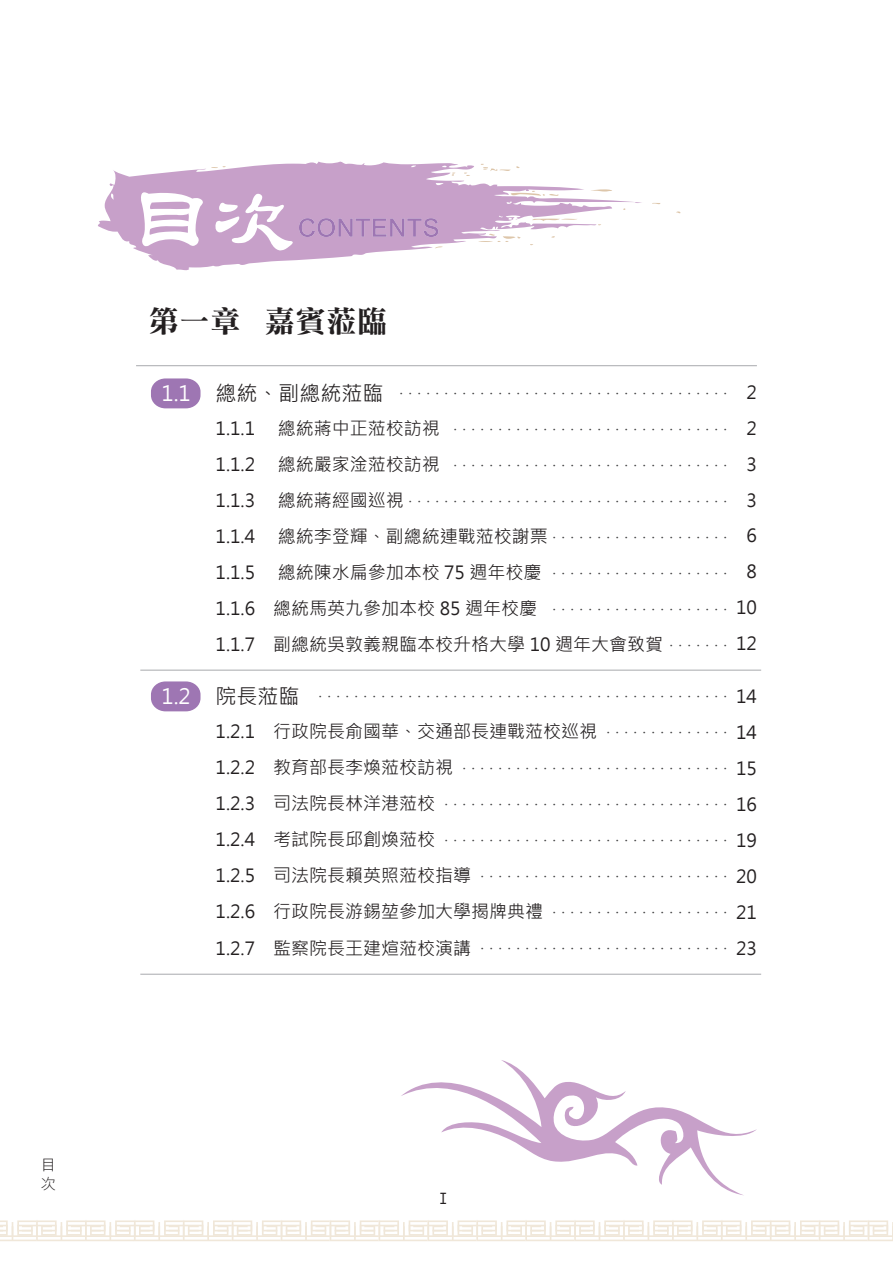
<style>
.page{position:relative;width:893px;height:1263px;background:#fff}
.page>*{position:absolute;margin:0;border:0;box-sizing:border-box;transform-origin:0 0}
.t1{font:30px "DF Li Song W7 WINP BF";letter-spacing:.025em;color:#231f20}
.t2{font:21px "Microsoft Jheng Hei";color:#231f20}
.t3{font:18px/35.8px "Microsoft Jheng Hei";color:#231f20}
.t4{font:15px "DF Li Hei Lt WIN BF";color:#3e3e3f}
.t5{font:15px/18.6px "DF Li Hei W3 WINP BF";color:#231f20}
.t6{font:15px "Microsoft Jheng Hei";color:#231f20}
.s1{color:#fff}
</style>
<div class="page">
<svg style="left:0;top:1220px;width:893px;height:21px"></svg>
<div style="left:151px;top:378px;width:50px;height:30px;background:#9e76b3;border-radius:14px"></div>
<div style="left:151px;top:681px;width:50px;height:30px;background:#9e76b3;border-radius:14px"></div>
<hr style="left:136px;top:365px;width:621px;height:1px;background:#a8a9ad">
<hr style="left:140px;top:670px;width:621px;height:1px;background:#a8a9ad">
<hr style="left:140px;top:974px;width:621px;height:1px;background:#a8a9ad">
<svg style="left:98px;top:162px;width:544px;height:108px"></svg>
<svg style="left:481px;top:164px;width:39px;height:7px"></svg>
<svg style="left:590px;top:189px;width:25px;height:3px"></svg>
<svg style="left:532px;top:219px;width:46px;height:2px"></svg>
<svg style="left:141px;top:192px;width:62px;height:54px"></svg>
<svg style="left:215px;top:194px;width:78px;height:56px"></svg>
<svg style="left:299px;top:218px;width:139px;height:19px;background:#ba95c3"></svg>
<svg style="left:401px;top:1060px;width:356px;height:135px"></svg>
<p class="t5" style="left:41px;top:1156px;width:16px">目次</p>
<h1 class="t1" style="left:149px;top:306px;width:240px">第一章 嘉賓蒞臨</h1>
<h2 class="t2" style="left:162px;top:380px;width:224px"><span class="s1">1.1</span> 總統、副總統蒞臨</h2>
<p class="t3" style="left:216px;top:410px;width:41px">1.1.1</p>
<p class="t3" style="left:278px;top:410px;width:163px">總統蔣中正蒞校訪視</p>
<p class="t3" style="left:216px;top:446px;width:41px">1.1.2</p>
<p class="t3" style="left:278px;top:446px;width:163px">總統嚴家淦蒞校訪視</p>
<p class="t3" style="left:216px;top:482px;width:41px">1.1.3</p>
<p class="t3" style="left:278px;top:482px;width:127px">總統蔣經國巡視</p>
<p class="t3" style="left:216px;top:518px;width:41px">1.1.4</p>
<p class="t3" style="left:278px;top:518px;width:271px">總統李登輝、副總統連戰蒞校謝票</p>
<p class="t3" style="left:216px;top:554px;width:41px">1.1.5</p>
<p class="t4" style="left:400px;top:381px;width:333px">.....................................</p>
<p class="t4" style="left:454px;top:417px;width:279px">...............................</p>
<p class="t4" style="left:454px;top:453px;width:279px">...............................</p>
<p class="t4" style="left:409px;top:489px;width:324px">....................................</p>
<p class="t4" style="left:553px;top:525px;width:180px">....................</p>
<p class="t4" style="left:553px;top:561px;width:180px">....................</p>
<p class="t4" style="left:553px;top:597px;width:180px">....................</p>
<p class="t4" style="left:670px;top:633px;width:63px">.......</p>
<p class="t3" style="left:216px;top:554px;width:449px;text-indent:62px">總統陳水扁參加本校 75 週年校慶<br>1.1.6 總統馬英九參加本校 85 週年校慶<br>1.1.7 副總統吳敦義親臨本校升格大學 10 週年大會致賀</p>
<h2 class="t2" style="left:162px;top:683px;width:140px"><span class="s1">1.2</span> 院長蒞臨</h2>
<p class="t3" style="left:216px;top:713px;width:383px;line-height:36.3px">1.2.1 行政院長俞國華、交通部長連戰蒞校巡視<br>1.2.2 教育部長李煥蒞校訪視<br>1.2.3 司法院長林洋港蒞校<br>1.2.4 考試院長邱創煥蒞校<br>1.2.5 司法院長賴英照蒞校指導<br>1.2.6 行政院長游錫堃參加大學揭牌典禮<br>1.2.7 監察院長王建煊蒞校演講</p>
<p class="t4" style="left:319px;top:684px;width:414px">..............................................</p>
<p class="t4" style="left:607px;top:720px;width:126px">..............</p>
<p class="t4" style="left:463px;top:756px;width:270px">..............................</p>
<p class="t4" style="left:445px;top:792px;width:288px">................................</p>
<p class="t4" style="left:445px;top:828px;width:288px">................................</p>
<p class="t4" style="left:481px;top:864px;width:252px">............................</p>
<p class="t4" style="left:553px;top:900px;width:180px">....................</p>
<p class="t4" style="left:481px;top:936px;width:252px">............................</p>
<p class="t3" style="left:736px;top:374px;width:22px;text-align:center">2<br>2<br>3<br>3<br>6<br>8<br>10<br>12</p>
<p class="t3" style="left:736px;top:679px;width:22px;text-align:justify">14<br>14<br>15<br>16<br>19<br>20<br>21<br>23</p>
<p class="t6" style="left:436px;top:1189px;width:16px">Ⅰ</p>
</div>
